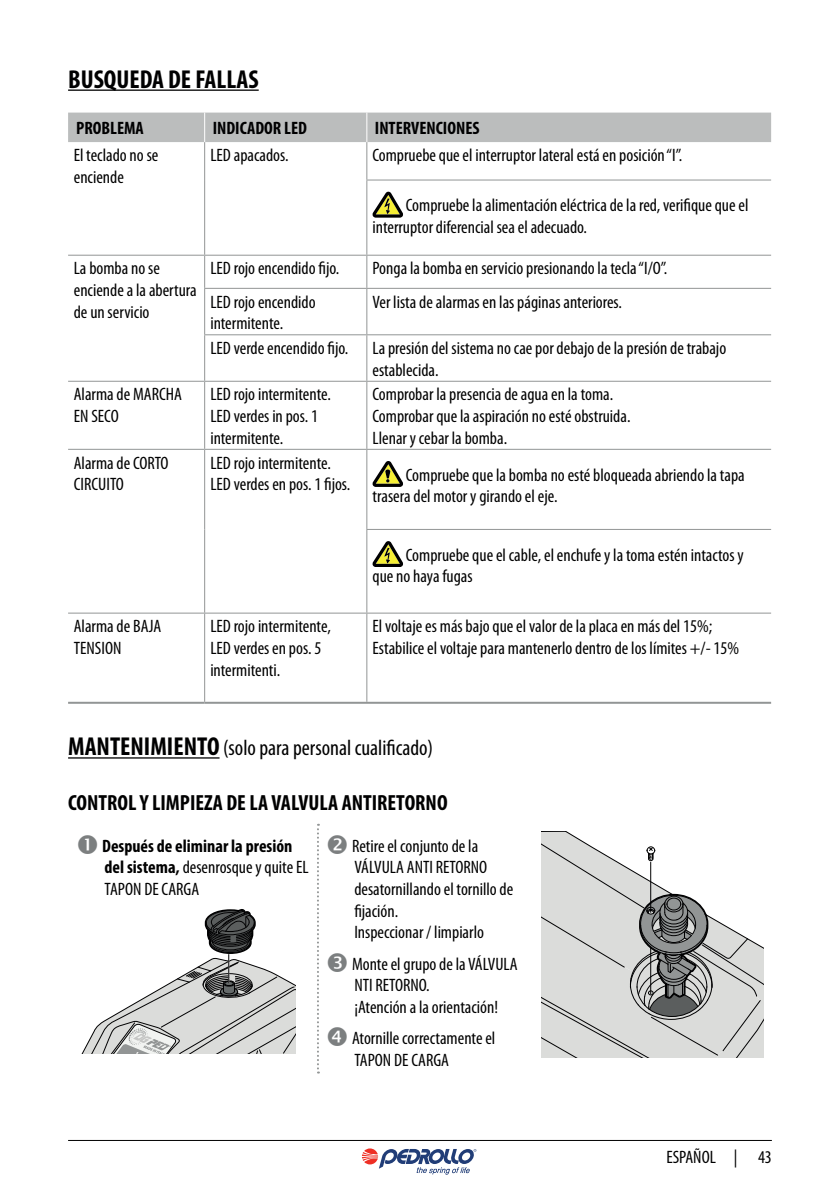
<style>
.page{position:relative;width:840px;height:1191px;background:#fff}
.page>*{position:absolute;margin:0;border:0;box-sizing:border-box;transform-origin:0 0}
.t1{font:700 condensed 26px "Myriad Pro";color:#000001}
.t2{font:condensed 22px "Myriad Pro";color:#000001}
.t3{font:700 condensed 22px "Myriad Pro";color:#000001}
.t4{font:condensed 18px/21.6px "Myriad Pro";color:#000001}
.t5{font:700 condensed 18px/21.6px "Myriad Pro";color:#000001}
.s1{font-weight:700;font-size:26px}
.s2{color:#7c7f80}
.s3{font-weight:400}
</style>
<div class="page">
<svg style="left:362px;top:1148px;width:114px;height:26px"></svg>
<hr style="left:68px;top:1140px;width:703px;height:1px;background:#000001">
<hr style="left:68px;top:89px;width:190px;height:2px;background:#000001">
<hr style="left:68px;top:757px;width:151px;height:1px;background:#000001">
<hr style="left:204px;top:142px;width:1px;height:38px;background:#929595">
<hr style="left:204px;top:180px;width:1px;height:75px;background:#929595">
<hr style="left:366px;top:142px;width:1px;height:37px;background:#929595">
<hr style="left:366px;top:179px;width:404px;height:1px;background:#929595">
<hr style="left:366px;top:180px;width:1px;height:75px;background:#929595">
<hr style="left:68px;top:255px;width:136px;height:1px;background:#929595">
<hr style="left:204px;top:255px;width:162px;height:1px;background:#929595">
<hr style="left:204px;top:256px;width:1px;height:32px;background:#929595">
<hr style="left:366px;top:255px;width:404px;height:1px;background:#929595">
<hr style="left:366px;top:256px;width:1px;height:32px;background:#929595">
<hr style="left:204px;top:288px;width:162px;height:1px;background:#929595">
<hr style="left:204px;top:289px;width:1px;height:45px;background:#929595">
<hr style="left:366px;top:288px;width:404px;height:1px;background:#929595">
<hr style="left:366px;top:289px;width:1px;height:45px;background:#929595">
<hr style="left:204px;top:334px;width:162px;height:1px;background:#929595">
<hr style="left:204px;top:335px;width:1px;height:46px;background:#929595">
<hr style="left:366px;top:334px;width:404px;height:1px;background:#929595">
<hr style="left:366px;top:335px;width:1px;height:46px;background:#929595">
<hr style="left:68px;top:381px;width:136px;height:1px;background:#929595">
<hr style="left:204px;top:381px;width:162px;height:1px;background:#929595">
<hr style="left:204px;top:382px;width:1px;height:67px;background:#929595">
<hr style="left:366px;top:381px;width:404px;height:1px;background:#929595">
<hr style="left:366px;top:382px;width:1px;height:67px;background:#929595">
<hr style="left:68px;top:449px;width:136px;height:1px;background:#929595">
<hr style="left:204px;top:449px;width:162px;height:1px;background:#929595">
<hr style="left:204px;top:450px;width:1px;height:79px;background:#929595">
<hr style="left:204px;top:529px;width:1px;height:83px;background:#929595">
<hr style="left:366px;top:449px;width:404px;height:1px;background:#929595">
<hr style="left:366px;top:450px;width:1px;height:79px;background:#929595">
<hr style="left:366px;top:529px;width:404px;height:1px;background:#929595">
<hr style="left:366px;top:530px;width:1px;height:82px;background:#929595">
<hr style="left:68px;top:612px;width:136px;height:1px;background:#929595">
<hr style="left:204px;top:612px;width:162px;height:1px;background:#929595">
<hr style="left:204px;top:613px;width:1px;height:89px;background:#929595">
<hr style="left:366px;top:612px;width:404px;height:1px;background:#929595">
<hr style="left:366px;top:613px;width:1px;height:89px;background:#929595">
<div style="left:68px;top:113px;width:702px;height:29px;background:#bbbdbd"></div>
<hr style="left:68px;top:702px;width:136px;height:2px;background:#929595">
<hr style="left:204px;top:702px;width:566px;height:2px;background:#929595">
<svg style="left:372px;top:192px;width:31px;height:25px"></svg>
<svg style="left:372px;top:461px;width:31px;height:25px"></svg>
<svg style="left:372px;top:541px;width:31px;height:26px"></svg>
<svg style="left:317px;top:823px;width:2px;height:250px"></svg>
<svg style="left:81px;top:909px;width:214px;height:145px"></svg>
<svg style="left:541px;top:831px;width:222px;height:226px"></svg>
<h1 class="t1" style="left:68px;top:69px;width:192px">BUSQUEDA DE FALLAS</h1>
<p class="t5" style="left:76px;top:119px;width:69px">PROBLEMA</p>
<p class="t5" style="left:212px;top:119px;width:96px">INDICADOR LED</p>
<p class="t5" style="left:374px;top:119px;width:106px">INTERVENCIONES</p>
<p class="t4" style="left:74px;top:146px;width:86px">El teclado no se enciende</p>
<p class="t4" style="left:210px;top:146px;width:80px">LED apacados.</p>
<p class="t4" style="left:372px;top:146px;width:311px">Compruebe que el interruptor lateral está en posición “I”.</p>
<p class="t4" style="left:372px;top:196px;width:377px;text-indent:33px">Compruebe la alimentación eléctrica de la red, verifique que el interruptor diferencial sea el adecuado.</p>
<p class="t4" style="left:74px;top:259px;width:124px">La bomba no se enciende a la abertura de un servicio</p>
<p class="t4" style="left:210px;top:259px;width:130px">LED rojo encendido fijo.</p>
<p class="t4" style="left:372px;top:259px;width:296px">Ponga la bomba en servicio presionando la tecla “I/O”.</p>
<p class="t4" style="left:210px;top:292px;width:107px">LED rojo encendido intermitente.</p>
<p class="t4" style="left:372px;top:292px;width:251px">Ver lista de alarmas en las páginas anteriores.</p>
<p class="t4" style="left:210px;top:339px;width:139px">LED verde encendido fijo.</p>
<p class="t4" style="left:372px;top:339px;width:355px">La presión del sistema no cae por debajo de la presión de trabajo establecida.</p>
<p class="t4" style="left:74px;top:385px;width:110px">Alarma de MARCHA<br>EN SECO</p>
<p class="t4" style="left:210px;top:385px;width:122px">LED rojo intermitente.<br>LED verdes in pos. 1 intermitente.</p>
<p class="t4" style="left:372px;top:385px;width:259px">Comprobar la presencia de agua en la toma.<br>Comprobar que la aspiración no esté obstruida.<br>Llenar y cebar la bomba.</p>
<p class="t4" style="left:74px;top:453px;width:96px">Alarma de CORTO<br>CIRCUITO</p>
<p class="t4" style="left:210px;top:453px;width:141px">LED rojo intermitente.<br>LED verdes en pos. 1 fijos.</p>
<p class="t4" style="left:372px;top:466px;width:373px;text-indent:33px">Compruebe que la bomba no esté bloqueada abriendo la tapa trasera del motor y girando el eje.</p>
<p class="t4" style="left:372px;top:546px;width:372px;text-indent:33px">Compruebe que el cable, el enchufe y la toma estén intactos y que no haya fugas</p>
<p class="t4" style="left:74px;top:617px;width:89px">Alarma de BAJA<br>TENSION</p>
<p class="t4" style="left:210px;top:617px;width:122px">LED rojo intermitente,<br>LED verdes en pos. 5 intermitenti.</p>
<p class="t4" style="left:372px;top:617px;width:368px">El voltaje es más bajo que el valor de la placa en más del 15%;<br>Estabilice el voltaje para mantenerlo dentro de los límites +/- 15%</p>
<p class="t2" style="left:68px;top:739px;width:366px"><span class="s1">MANTENIMIENTO</span> (solo para personal cualificado)</p>
<p class="t3" style="left:68px;top:794px;width:381px">CONTROL Y LIMPIEZA DE LA VALVULA ANTIRETORNO</p>
<p class="t5" style="left:104px;top:837px;width:205px;text-indent:-28px"><span class="s2">■</span> Después de eliminar la presión del sistema, <span class="s3">desenrosque y quite EL<br>TAPON DE CARGA</span></p>
<p class="t4" style="left:354px;top:837px;width:160px;text-indent:-28px"><span class="s2">□</span> Retire el conjunto de la<br>VÁLVULA ANTI RETORNO desatornillando el tornillo de fijación.<br>Inspeccionar / limpiarlo</p>
<p class="t4" style="left:352px;top:954px;width:167px">Monte el grupo de la VÁLVULA<br>NTI RETORNO.<br>¡Atención a la orientación!</p>
<p class="t4" style="left:354px;top:1029px;width:142px;text-indent:-28px"><span class="s2">❑</span> Atornille correctamente el<br>TAPON DE CARGA</p>
<p class="t4" style="left:666px;top:1147px;width:107px">ESPAÑOL | 43</p>
</div>
